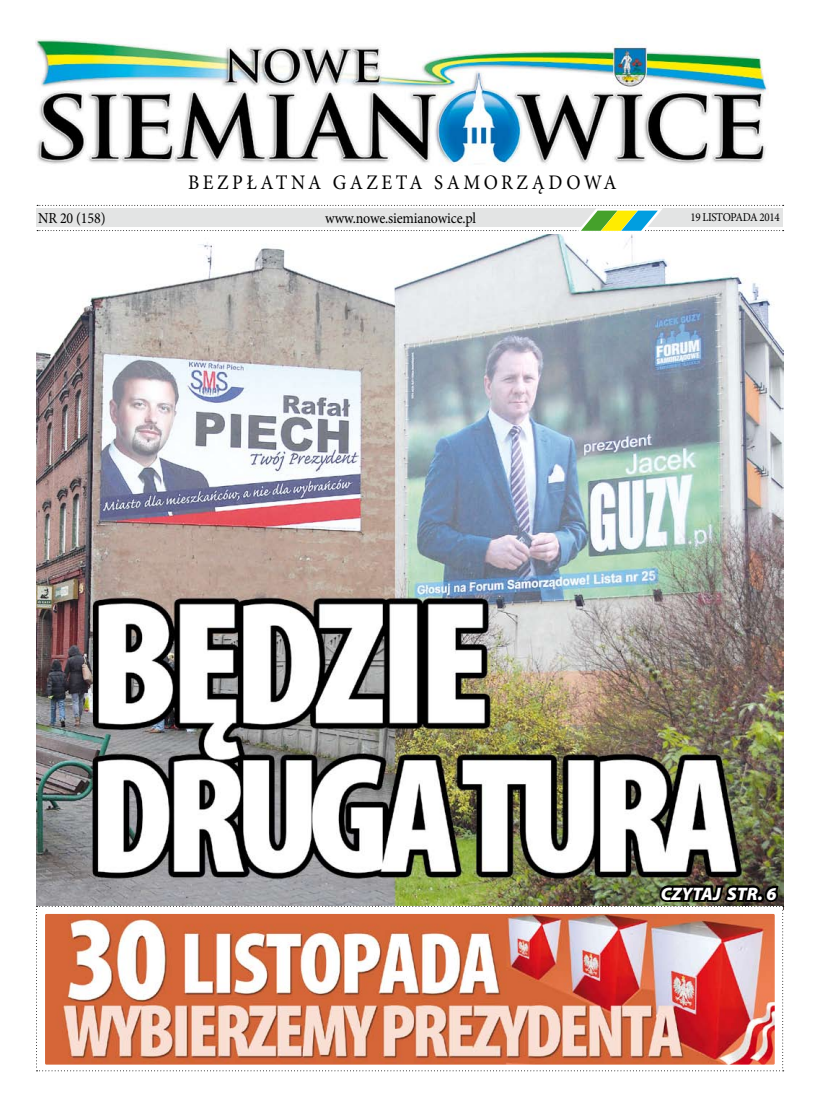
<style>
.page{position:relative;width:820px;height:1106px;background:#fff}
.page>*{position:absolute;margin:0;border:0;box-sizing:border-box;transform-origin:0 0}
.t1{font:20.7px "Minion Pro";letter-spacing:.185em;color:#000;scale:.92 1}
.t2{font:italic 900 18.1px "Myriad Pro";color:#fff}
.t3{font:15.3px "Minion Pro";letter-spacing:-.01em;color:#000;scale:.92 1}
.t4{font:12px "Minion Pro";letter-spacing:-.03em;color:#000;scale:.92 1}
</style>
<div class="page">
<img style="left:36px;top:234px;width:746px;height:567px">
<img style="left:36px;top:38px;width:732px;height:127px">
<svg style="left:37px;top:205px;width:746px;height:26px"></svg>
<img style="left:36px;top:801px;width:747px;height:270px">
<h1 class="t1" style="left:188px;top:168px;width:467px">BEZPŁATNA GAZETA SAMORZĄDOWA</h1>
<p class="t3" style="left:38px;top:207px;width:75px">NR 20 (158)</p>
<p class="t3" style="left:325px;top:208px;width:166px">www.nowe.siemianowice.pl</p>
<p class="t4" style="left:690px;top:209px;width:98px">19 LISTOPADA 2014</p>
<p class="t2" style="left:660px;top:881px;width:117px">CZYTAJ STR. 6</p>
</div>
